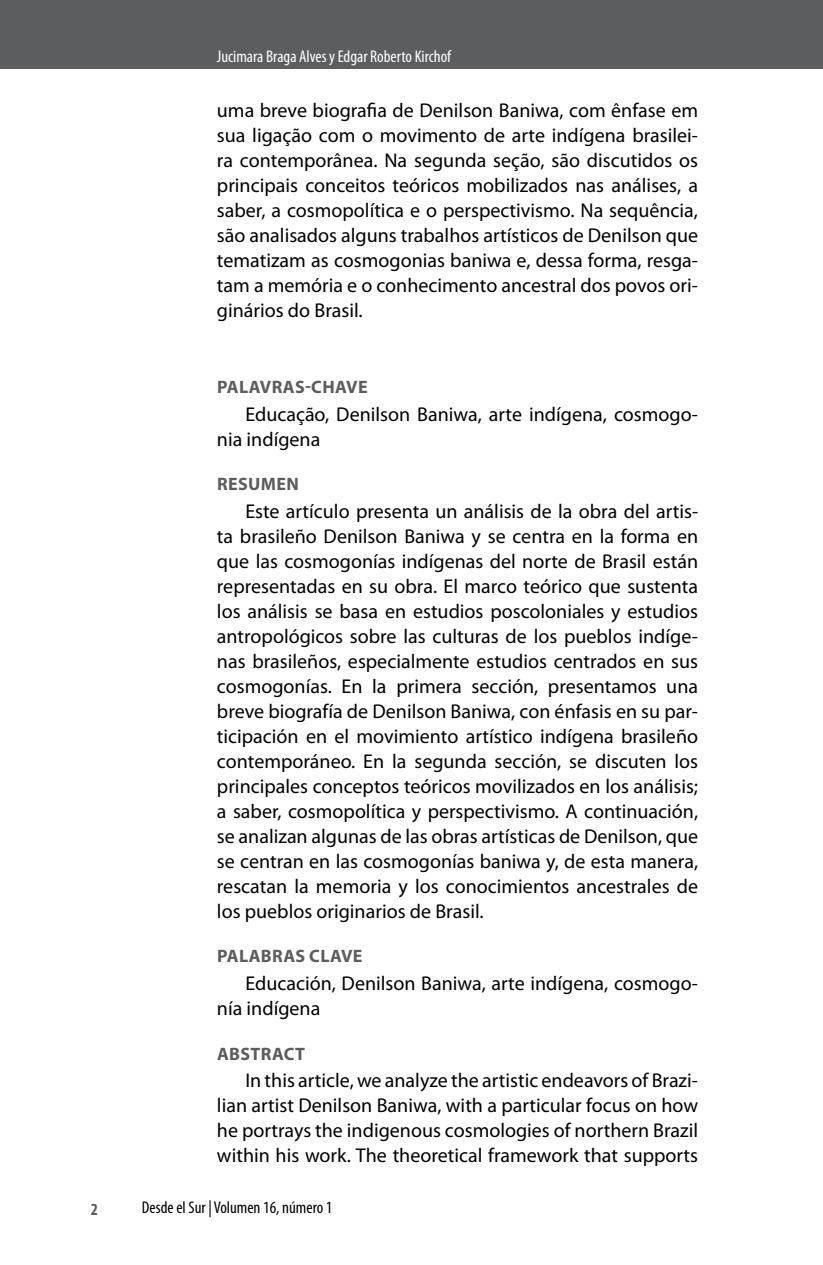
<style>
.page{position:relative;width:823px;height:1265px;background:#fff}
.page>*{position:absolute;margin:0;border:0;box-sizing:border-box;transform-origin:0 0}
.t1{font:20px/25px "Myriad Pro";color:#000;text-align:justify}
.t2{font:700 18px "Myriad Pro";letter-spacing:.02em;color:#5c5d5f}
.t3{font:condensed 17px "Myriad Pro";color:#fff}
.t4{font:condensed 17px "Myriad Pro";color:#000}
.t5{font:700 condensed 17px "Myriad Pro";color:#5c5d5f}
</style>
<div class="page">
<div style="left:0;top:0;width:822px;height:68px;background:#5c5d5f"></div>
<p class="t3" style="left:217px;top:46px;width:236px">Jucimara Braga Alves y Edgar Roberto Kirchof</p>
<p class="t1" style="left:217px;top:98px;width:482px">uma breve biografia de Denilson Baniwa, com ênfase em sua ligação com o movimento de arte indígena brasilei&shy;ra contemporânea. Na segunda seção, são discutidos os principais conceitos teóricos mobilizados nas análises, a saber, a cosmopolítica e o perspectivismo. Na sequência, são analisados alguns trabalhos artísticos de Denilson que tematizam as cosmogonias baniwa e, dessa forma, resga&shy;tam a memória e o conhecimento ancestral dos povos ori&shy;ginários do Brasil.</p>
<p class="t2" style="left:217px;top:375px;width:152px">PALAVRAS-CHAVE</p>
<p class="t1" style="left:217px;top:401px;width:482px;text-indent:28px">Educação, Denilson Baniwa, arte indígena, cosmogo&shy;nia indígena</p>
<p class="t2" style="left:217px;top:472px;width:83px">RESUMEN</p>
<p class="t1" style="left:217px;top:498px;width:482px;text-indent:28px">Este artículo presenta un análisis de la obra del artis&shy;ta brasileño Denilson Baniwa y se centra en la forma en que las cosmogonías indígenas del norte de Brasil están representadas en su obra. El marco teórico que sustenta los análisis se basa en estudios poscoloniales y estudios antropológicos sobre las culturas de los pueblos indíge&shy;nas brasileños, especialmente estudios centrados en sus cosmogonías. En la primera sección, presentamos una breve biografía de Denilson Baniwa, con énfasis en su par&shy;ticipación en el movimiento artístico indígena brasileño contemporáneo. En la segunda sección, se discuten los principales conceptos teóricos movilizados en los análisis; a saber, cosmopolítica y perspectivismo. A continuación, se analizan algunas de las obras artísticas de Denilson, que se centran en las cosmogonías baniwa y, de esta manera, rescatan la memoria y los conocimientos ancestrales de los pueblos originarios de Brasil.</p>
<p class="t2" style="left:217px;top:944px;width:147px">PALABRAS CLAVE</p>
<p class="t1" style="left:217px;top:970px;width:482px;text-indent:28px">Educación, Denilson Baniwa, arte indígena, cosmogo&shy;nía indígena</p>
<p class="t2" style="left:217px;top:1041px;width:89px">ABSTRACT</p>
<p class="t1" style="left:217px;top:1067px;width:482px;text-indent:28px">In this article, we analyze the artistic endeavors of Brazi&shy;lian artist Denilson Baniwa, with a particular focus on how he portrays the indigenous cosmologies of northern Brazil within his work. The theoretical framework that supports</p>
<p class="t5" style="left:91px;top:1198px;width:9px">2</p>
<p class="t4" style="left:142px;top:1196px;width:192px">Desde el Sur | Volumen 16, número 1</p>
</div>
